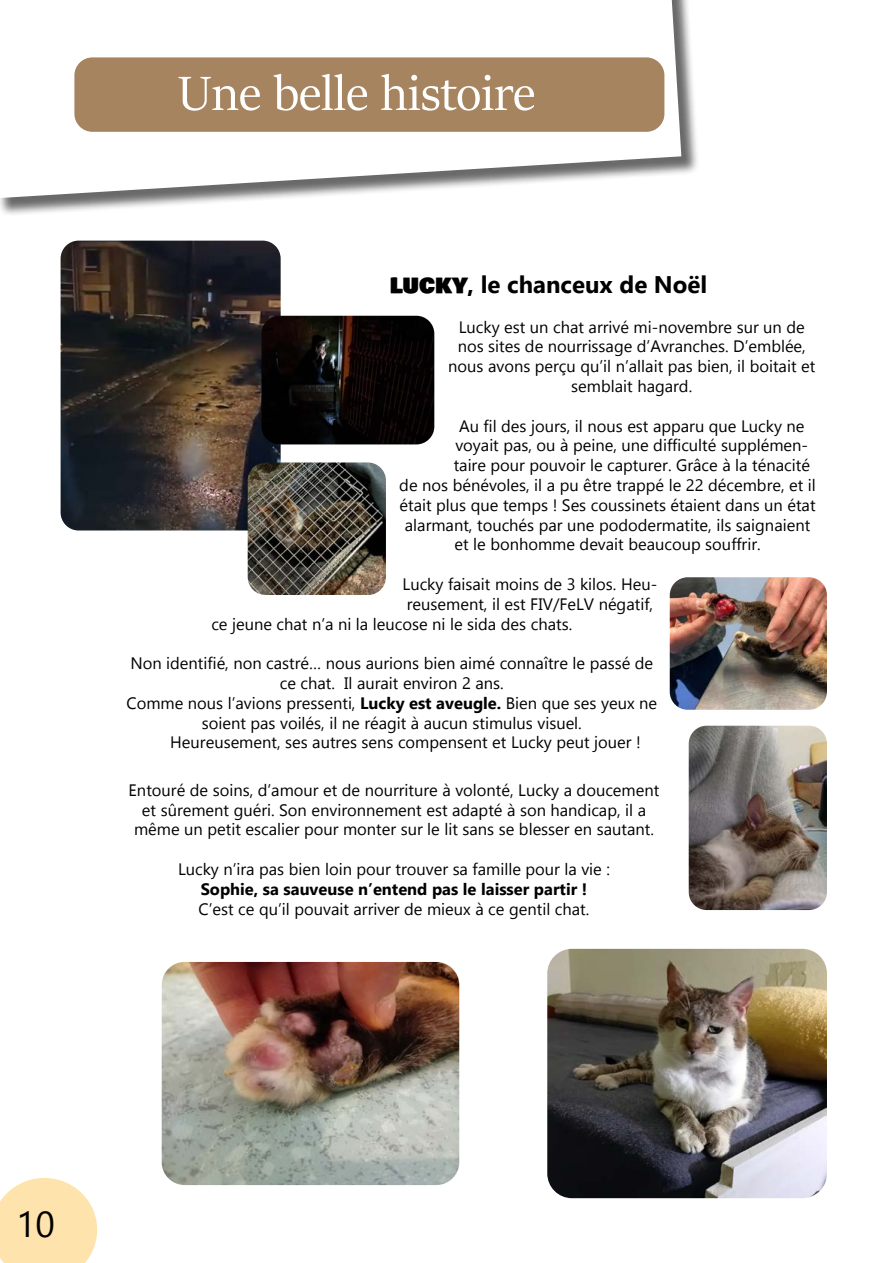
<style>
.page{position:relative;width:893px;height:1263px;background:#fff}
.page>*{position:absolute;margin:0;border:0;box-sizing:border-box;transform-origin:0 0}
.t1{font:54px "Sitka Banner";color:#fff}
.t2{font:36px "Gadugi";color:#000}
.t3{font:700 24px "Gadugi";color:#000}
.t4{font:16.5px/19.8px "Gadugi";color:#000;text-align:center}
.t5{font:700 16.5px "Gadugi";color:#000}
.s1{font-family:"Bowlby One SC";font-weight:400;font-size:21px}
.s2{font-weight:700}
</style>
<div class="page">
<svg style="left:0;top:1178px;width:97px;height:85px;background:#ffe6b7"></svg>
<div style="left:0;top:0;width:700px;height:217px;background:#000;opacity:.75"></div>
<svg style="left:0;top:0;width:681px;height:198px"></svg>
<div style="left:74px;top:57px;width:590px;height:75px;background:#a68460;border-radius:18px"></div>
<img style="left:61px;top:241px;width:220px;height:289px">
<img style="left:248px;top:462px;width:138px;height:133px">
<img style="left:261px;top:316px;width:173px;height:128px">
<img style="left:547px;top:949px;width:280px;height:249px">
<img style="left:670px;top:577px;width:157px;height:133px">
<img style="left:689px;top:726px;width:138px;height:184px">
<img style="left:162px;top:962px;width:297px;height:223px">
<h1 class="t1" style="left:178px;top:56px;width:359px">Une belle histoire</h1>
<h3 class="t3" style="left:390px;top:270px;width:319px"><span class="s1">LUCKY</span>, le chanceux de Noël</h3>
<p class="t4" style="left:448px;top:317px;width:369px">Lucky est un chat arrivé mi-novembre sur un de nos sites de nourrissage d’Avranches. D’emblée, nous avons perçu qu’il n’allait pas bien, il boitait et semblait hagard.</p>
<p class="t4" style="left:459px;top:416px;width:347px">Au fil des jours, il nous est apparu que Lucky ne</p>
<p class="t4" style="left:455px;top:435px;width:354px">voyait pas, ou à peine, une difficulté supplémen-</p>
<p class="t4" style="left:454px;top:455px;width:358px">taire pour pouvoir le capturer. Grâce à la ténacité</p>
<p class="t4" style="left:399px;top:475px;width:418px">de nos bénévoles, il a pu être trappé le 22 décembre, et il</p>
<p class="t4" style="left:400px;top:495px;width:418px">était plus que temps ! Ses coussinets étaient dans un état</p>
<p class="t4" style="left:405px;top:515px;width:407px">alarmant, touchés par une pododermatite, ils saignaient</p>
<p class="t4" style="left:454px;top:534px;width:308px">et le bonhomme devait beaucoup souffrir.</p>
<p class="t4" style="left:403px;top:574px;width:256px">Lucky faisait moins de 3 kilos. Heu-</p>
<p class="t4" style="left:407px;top:594px;width:248px">reusement, il est FIV/FeLV négatif,</p>
<p class="t4" style="left:211px;top:614px;width:362px">ce jeune chat n’a ni la leucose ni le sida des chats.</p>
<p class="t4" style="left:130px;top:653px;width:524px">Non identifié, non castré… nous aurions bien aimé connaître le passé de</p>
<p class="t4" style="left:280px;top:673px;width:226px">ce chat. Il aurait environ 2 ans.</p>
<p class="t4" style="left:126px;top:693px;width:532px">Comme nous l’avions pressenti, <span class="s2">Lucky est aveugle.</span> Bien que ses yeux ne</p>
<p class="t4" style="left:202px;top:713px;width:382px">soient pas voilés, il ne réagit à aucun stimulus visuel.</p>
<p class="t4" style="left:170px;top:732px;width:472px">Heureusement, ses autres sens compensent et Lucky peut jouer !</p>
<p class="t4" style="left:129px;top:780px;width:532px">Entouré de soins, d’amour et de nourriture à volonté, Lucky a doucement et sûrement guéri. Son environnement est adapté à son handicap, il a même un petit escalier pour monter sur le lit sans se blesser en sautant.</p>
<p class="t4" style="left:178px;top:859px;width:433px">Lucky n’ira pas bien loin pour trouver sa famille pour la vie :</p>
<p class="t5" style="left:201px;top:879px;width:388px">Sophie, sa sauveuse n’entend pas le laisser partir !</p>
<p class="t4" style="left:199px;top:899px;width:392px">C’est ce qu’il pouvait arriver de mieux à ce gentil chat.</p>
<h2 class="t2" style="left:16px;top:1202px;width:40px">10</h2>
</div>
